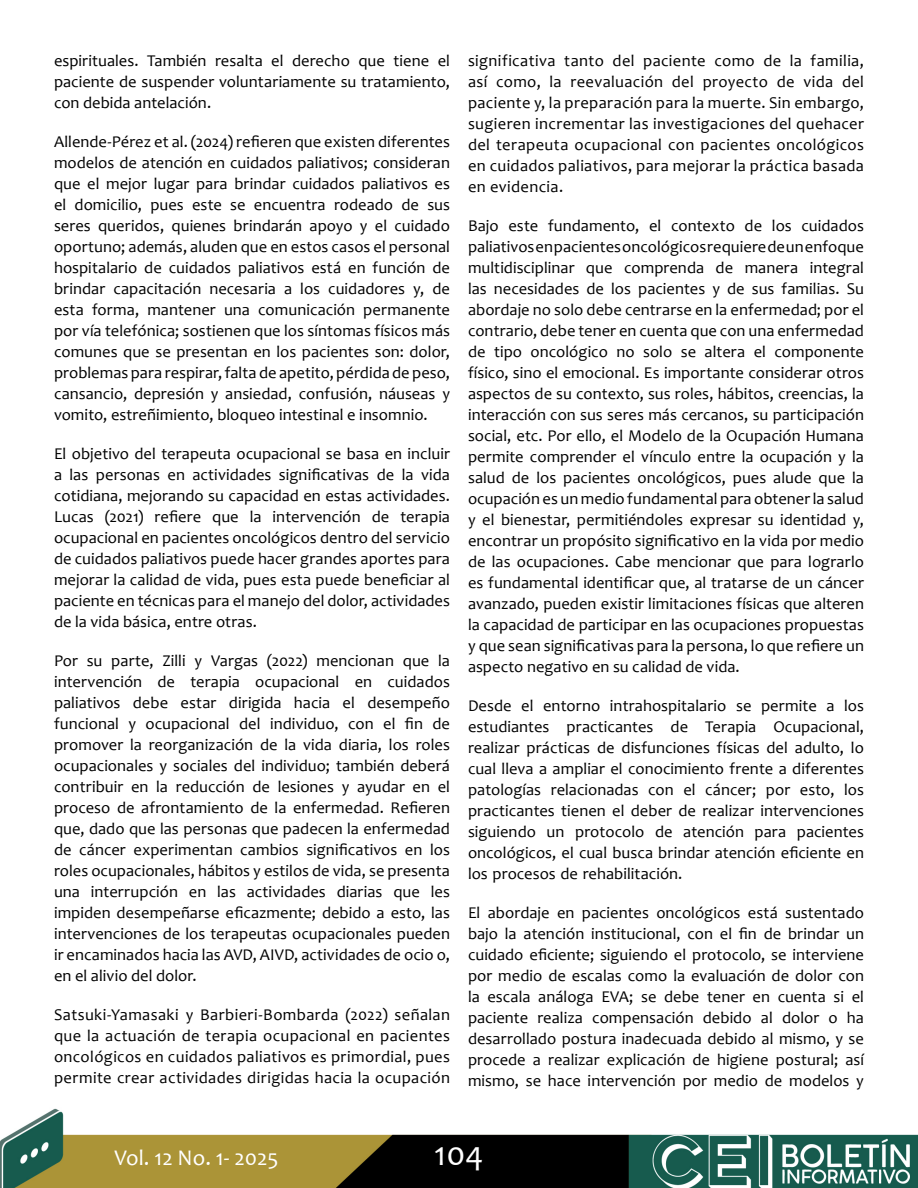
<style>
.page{position:relative;width:918px;height:1188px;background:#fff}
.page>*{position:absolute;margin:0;border:0;box-sizing:border-box;transform-origin:0 0}
.t1{font:34.5px "Candara";color:#fff}
.t2{font:22.5px "Candara";color:#fff}
.t3{font:16.5px/21px "Candara";letter-spacing:.005em;color:#000;text-align:justify}
</style>
<div class="page">
<img style="left:0;top:1108px;width:917px;height:80px">
<p class="t3" style="left:54px;top:50px;width:398px">espirituales. También resalta el derecho que tiene el paciente de suspender voluntariamente su tratamiento, con debida antelación.</p>
<p class="t3" style="left:54px;top:131px;width:398px">Allende-Pérez et al. (2024) refieren que existen diferentes modelos de atención en cuidados paliativos; consideran que el mejor lugar para brindar cuidados paliativos es el domicilio, pues este se encuentra rodeado de sus seres queridos, quienes brindarán apoyo y el cuidado oportuno; además, aluden que en estos casos el personal hospitalario de cuidados paliativos está en función de brindar capacitación necesaria a los cuidadores y, de esta forma, mantener una comunicación permanente por vía telefónica; sostienen que los síntomas físicos más comunes que se presentan en los pacientes son: dolor, problemas para respirar, falta de apetito, pérdida de peso, cansancio, depresión y ansiedad, confusión, náuseas y vomito, estreñimiento, bloqueo intestinal e insomnio.</p>
<p class="t3" style="left:54px;top:443px;width:398px">El objetivo del terapeuta ocupacional se basa en incluir a las personas en actividades significativas de la vida cotidiana, mejorando su capacidad en estas actividades.<br>Lucas (2021) refiere que la intervención de terapia ocupacional en pacientes oncológicos dentro del servicio de cuidados paliativos puede hacer grandes aportes para mejorar la calidad de vida, pues esta puede beneficiar al paciente en técnicas para el manejo del dolor, actividades de la vida básica, entre otras.</p>
<p class="t3" style="left:54px;top:650px;width:398px">Por su parte, Zilli y Vargas (2022) mencionan que la intervención de terapia ocupacional en cuidados paliativos debe estar dirigida hacia el desempeño funcional y ocupacional del individuo, con el fin de promover la reorganización de la vida diaria, los roles ocupacionales y sociales del individuo; también deberá contribuir en la reducción de lesiones y ayudar en el proceso de afrontamiento de la enfermedad. Refieren que, dado que las personas que padecen la enfermedad de cáncer experimentan cambios significativos en los roles ocupacionales, hábitos y estilos de vida, se presenta una interrupción en las actividades diarias que les impiden desempeñarse eficazmente; debido a esto, las intervenciones de los terapeutas ocupacionales pueden ir encaminados hacia las AVD, AIVD, actividades de ocio o, en el alivio del dolor.</p>
<p class="t3" style="left:54px;top:1004px;width:398px">Satsuki-Yamasaki y Barbieri-Bombarda (2022) señalan que la actuación de terapia ocupacional en pacientes oncológicos en cuidados paliativos es primordial, pues permite crear actividades dirigidas hacia la ocupación</p>
<p class="t3" style="left:468px;top:50px;width:398px">significativa tanto del paciente como de la familia, así como, la reevaluación del proyecto de vida del paciente y, la preparación para la muerte. Sin embargo, sugieren incrementar las investigaciones del quehacer del terapeuta ocupacional con pacientes oncológicos en cuidados paliativos, para mejorar la práctica basada en evidencia.</p>
<p class="t3" style="left:468px;top:215px;width:398px">Bajo este fundamento, el contexto de los cuidados paliativos en pacientes oncológicos requiere de un enfoque multidisciplinar que comprenda de manera integral las necesidades de los pacientes y de sus familias. Su abordaje no solo debe centrarse en la enfermedad; por el contrario, debe tener en cuenta que con una enfermedad de tipo oncológico no solo se altera el componente físico, sino el emocional. Es importante considerar otros aspectos de su contexto, sus roles, hábitos, creencias, la interacción con sus seres más cercanos, su participación social, etc. Por ello, el Modelo de la Ocupación Humana permite comprender el vínculo entre la ocupación y la salud de los pacientes oncológicos, pues alude que la ocupación es un medio fundamental para obtener la salud y el bienestar, permitiéndoles expresar su identidad y, encontrar un propósito significativo en la vida por medio de las ocupaciones. Cabe mencionar que para lograrlo es fundamental identificar que, al tratarse de un cáncer avanzado, pueden existir limitaciones físicas que alteren la capacidad de participar en las ocupaciones propuestas y que sean significativas para la persona, lo que refiere un aspecto negativo en su calidad de vida.</p>
<p class="t3" style="left:468px;top:695px;width:398px">Desde el entorno intrahospitalario se permite a los estudiantes practicantes de Terapia Ocupacional, realizar prácticas de disfunciones físicas del adulto, lo cual lleva a ampliar el conocimiento frente a diferentes patologías relacionadas con el cáncer; por esto, los practicantes tienen el deber de realizar intervenciones siguiendo un protocolo de atención para pacientes oncológicos, el cual busca brindar atención eficiente en los procesos de rehabilitación.</p>
<p class="t3" style="left:468px;top:902px;width:398px">El abordaje en pacientes oncológicos está sustentado bajo la atención institucional, con el fin de brindar un cuidado eficiente; siguiendo el protocolo, se interviene por medio de escalas como la evaluación de dolor con la escala análoga EVA; se debe tener en cuenta si el paciente realiza compensación debido al dolor o ha desarrollado postura inadecuada debido al mismo, y se procede a realizar explicación de higiene postural; así mismo, se hace intervención por medio de modelos y</p>
<h2 class="t2" style="left:114px;top:1144px;width:166px">Vol. 12 No. 1- 2025</h2>
<h1 class="t1" style="left:434px;top:1132px;width:51px">104</h1>
</div>
